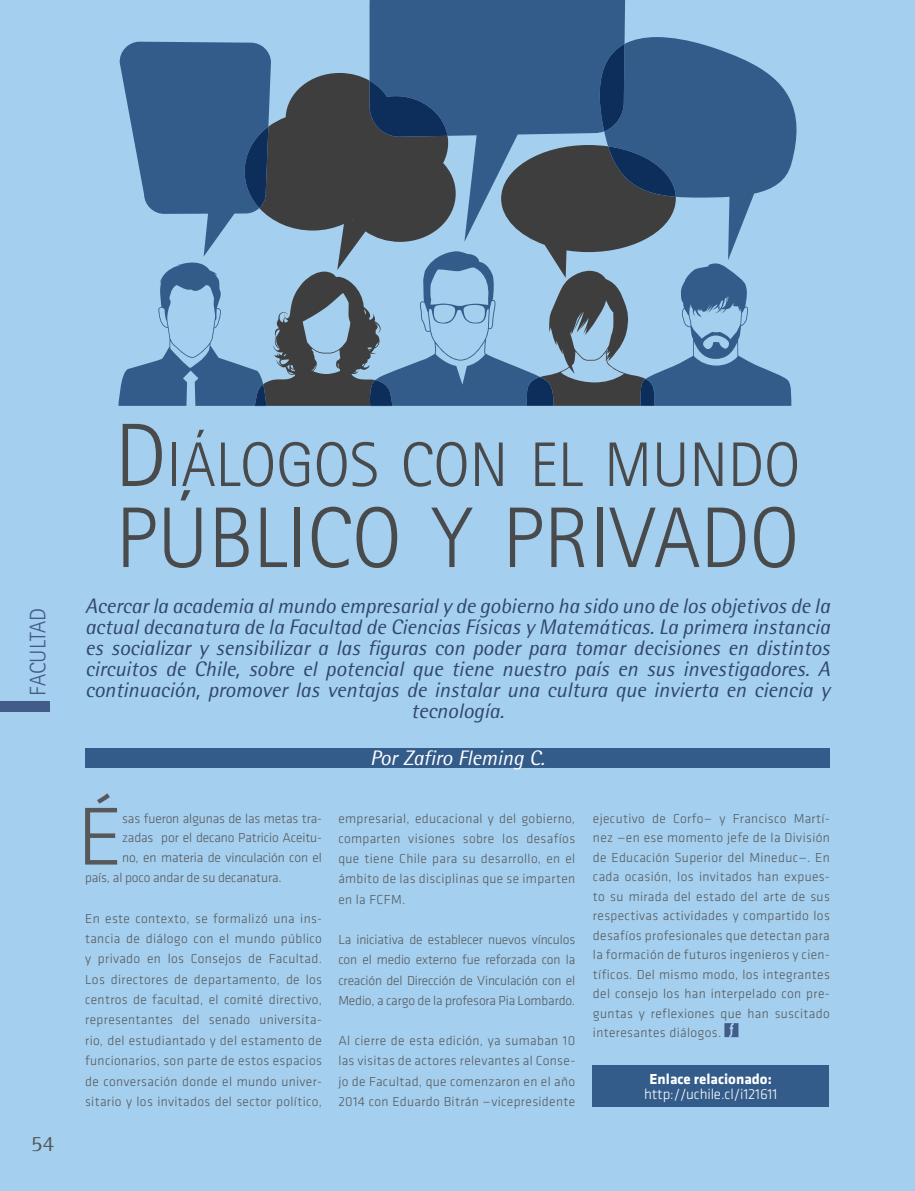
<style>
.page{position:relative;width:915px;height:1191px;background:#fff}
.page>*{position:absolute;margin:0;border:0;box-sizing:border-box;transform-origin:0 0}
.t1{font:300 86.1px "Rotis Sans Serif Std";color:#494a4b}
.t2{font:300 85.05px "Klavika";color:#57585a}
.t3{font:300 63px "Rotis Sans Serif Std";color:#494a4b}
.t4{font:300 22.5px "Rotis Sans Serif Std";color:#415c88}
.t5{font:22.5px "Rotis Semi Serif Std";color:#57585a}
.t6{font:italic 21px/21px "Rotis Semi Sans Std";color:#30466d;text-align:center}
.t7{font:italic 21px "Rotis Semi Sans Std";color:#fff}
.t8{font:300 15px "Klavika";letter-spacing:-.01em;color:#fff}
.t9{font:700 15px "Klavika";color:#fff}
.t10{font:300 13.5px/19.5px "Klavika";letter-spacing:.025em;color:#57585a;text-align:justify}
.t11{font:300 13.5px "Klavika";letter-spacing:-.01em;color:#57585a}
.s1{font-size:90px}
</style>
<div class="page">
<div style="left:0;top:0;width:914px;height:1191px;background:#a4cfee"></div>
<div style="left:0;top:701px;width:50px;height:11px;background:#415c88"></div>
<div style="left:85px;top:748px;width:744px;height:20px;background:#345c8a"></div>
<svg style="left:724px;top:1023px;width:14px;height:14px"></svg>
<div style="left:369px;top:0;width:256px;height:42px;background:#345c8a"></div>
<svg style="left:604px;top:37px;width:193px;height:128px"></svg>
<svg style="left:118px;top:42px;width:673px;height:364px"></svg>
<div style="left:592px;top:1065px;width:236px;height:41px;background:#345c8a"></div>
<h3 class="t4" style="left:25px;top:695px;width:89px;rotate:-90deg">FACULTAD</h3>
<h3 class="t5" style="left:31px;top:1130px;width:25px">54</h3>
<h3 class="t3" style="left:115px;top:428px;width:686px"><span class="s1">D</span> IÁLOGOS CON EL MU NDO</h3>
<h1 class="t1" style="left:116px;top:488px;width:684px">PÚBLICO Y PRIVADO</h1>
<p class="t6" style="left:85px;top:595px;width:746px">Acercar la academia al mundo empresarial y de gobierno ha sido uno de los objetivos de la actual decanatura de la Facultad de Ciencias Físicas y Matemáticas. La primera instancia es socializar y sensibilizar a las figuras con poder para tomar decisiones en distintos circuitos de Chile, sobre el potencial que tiene nuestro país en sus investigadores. A continuación, promover las ventajas de instalar una cultura que invierta en ciencia y tecnología.</p>
<h3 class="t7" style="left:370px;top:745px;width:176px">Por Zafiro Fleming C.</h3>
<h2 class="t2" style="left:77px;top:790px;width:47px">É</h2>
<p class="t11" style="left:122px;top:810px;width:201px">sas fueron algunas de las metas tra-</p>
<p class="t11" style="left:122px;top:830px;width:201px">zadas por el decano Patricio Aceitu-</p>
<p class="t11" style="left:122px;top:849px;width:201px">no, en materia de vinculación con el</p>
<p class="t11" style="left:85px;top:870px;width:198px">país, al poco andar de su decanatura.</p>
<p class="t10" style="left:85px;top:908px;width:238px;line-height:20.4px">En este contexto, se formalizó una ins&shy;tancia de diálogo con el mundo público y privado en los Consejos de Facultad.<br>Los directores de departamento, de los centros de facultad, el comité directivo, representantes del senado universita&shy;rio, del estudiantado y del estamento de funcionarios, son parte de estos espacios de conversación donde el mundo univer&shy;sitario y los invitados del sector político,</p>
<p class="t10" style="left:338px;top:808px;width:238px;line-height:20.2px">empresarial, educacional y del gobierno, comparten visiones sobre los desafíos que tiene Chile para su desarrollo, en el ámbito de las disciplinas que se imparten en la FCFM.</p>
<p class="t10" style="left:338px;top:929px;width:238px;line-height:20.2px">La iniciativa de establecer nuevos vínculos con el medio externo fue reforzada con la creación del Dirección de Vinculación con el Medio, a cargo de la profesora Pia Lombardo.</p>
<p class="t10" style="left:338px;top:1031px;width:238px;line-height:20.2px">Al cierre de esta edición, ya sumaban 10 las visitas de actores relevantes al Conse&shy;jo de Facultad, que comenzaron en el año 2014 con Eduardo Bitrán —vicepresidente</p>
<p class="t10" style="left:592px;top:808px;width:238px">ejecutivo de Corfo— y Francisco Martí&shy;nez —en ese momento jefe de la División de Educación Superior del Mineduc—. En cada ocasión, los invitados han expues&shy;to su mirada del estado del arte de sus respectivas actividades y compartido los desafíos profesionales que detectan para la formación de futuros ingenieros y cien&shy;tíficos. Del mismo modo, los integrantes del consejo los han interpelado con pre&shy;guntas y reflexiones que han suscitado interesantes diálogos.</p>
<p class="t9" style="left:649px;top:1071px;width:124px">Enlace relacionado:</p>
<p class="t8" style="left:644px;top:1086px;width:134px">http://uchile.cl/i121611</p>
</div>
